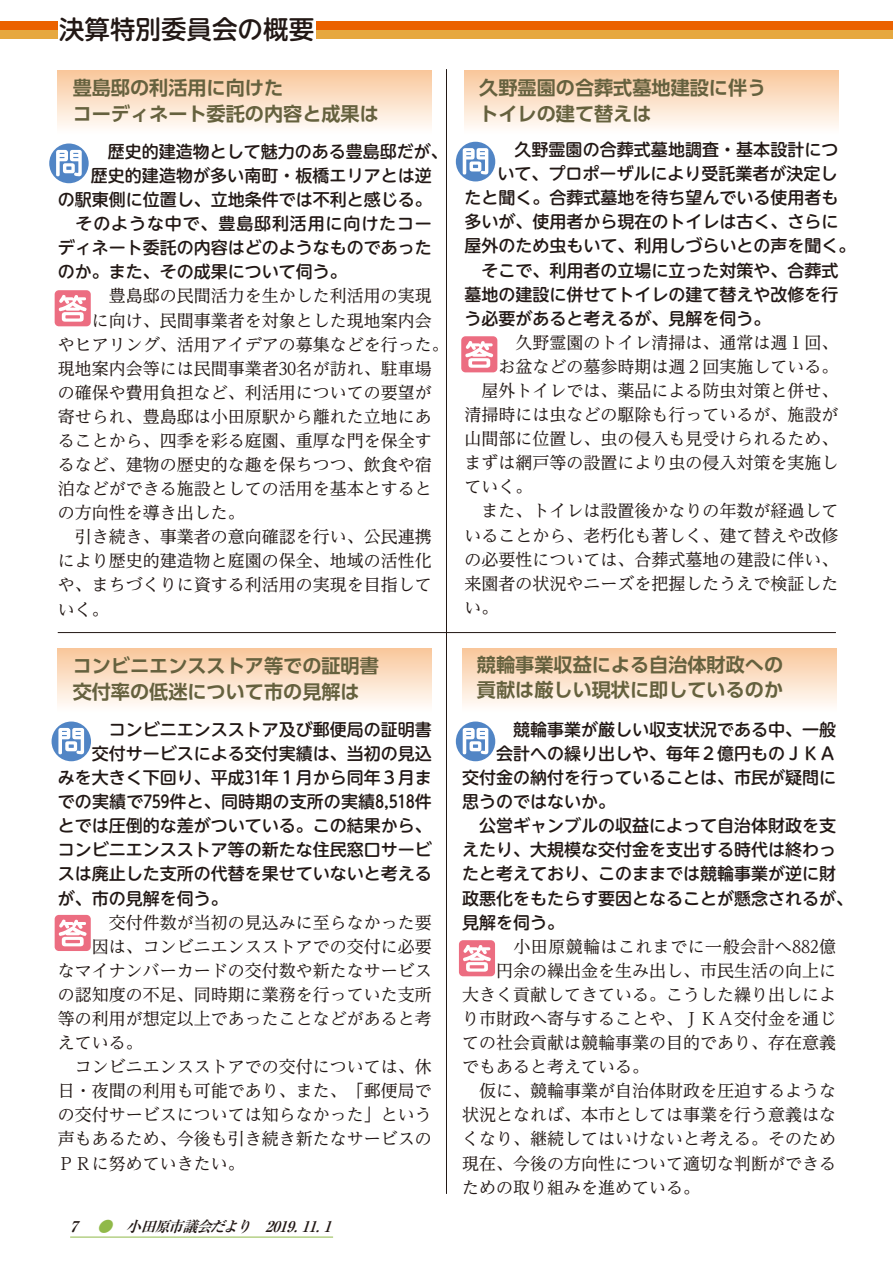
<style>
.page{position:relative;width:893px;height:1263px;background:#fff}
.page>*{position:absolute;margin:0;border:0;box-sizing:border-box;transform-origin:0 0}
.t1{font:500 25.5px "UD Shin M Go Pro";color:#221815}
.t2{font:700 19.2px/25.5px "UD Shin Go Pro De";color:#65613e}
.t3{font:16.95px "UD Reimin Pro";color:#221815}
.t4{font:500 16.95px "UD Shin M Go Pro";color:#221815}
.t5{font:500 16.95px "UD Shin M Go Pro";letter-spacing:.05em;color:#221815}
.t6{font:16.95px "UD Reimin Pro";letter-spacing:.025em;color:#221815}
.t7{font:italic 700 14.85px "Ryumin Pro";color:#221815}
.t8{font:italic 700 14.85px "Ryumin Pro";color:#90b949}
.s1{color:#221815}
</style>
<div class="page">
<div style="left:0;top:21px;width:893px;height:9px;background:#eb6100"></div>
<div style="left:0;top:30px;width:893px;height:8px;background:#e6a83f"></div>
<hr style="left:70px;top:1237px;width:263px;height:1px;background:#90b949">
<div style="left:52px;top:721px;width:39px;height:40px;background:#5185c5;border-radius:50%"></div>
<svg style="left:58px;top:728px;width:26px;height:26px"></svg>
<div style="left:58px;top:648px;width:374px;height:65px;background:linear-gradient(to bottom,#f9c79a,#fff)"></div>
<div style="left:55px;top:915px;width:36px;height:36px;background:#ec6d81;border-radius:4px"></div>
<svg style="left:59px;top:919px;width:28px;height:27px"></svg>
<hr style="left:58px;top:632px;width:778px;height:1px;background:#221815">
<div style="left:58px;top:17px;width:257px;height:26px;background:#fff"></div>
<hr style="left:446px;top:69px;width:1px;height:1125px;background:#221815">
<div style="left:58px;top:70px;width:374px;height:65px;background:linear-gradient(to bottom,#f9c79a,#fff)"></div>
<div style="left:49px;top:144px;width:40px;height:39px;background:#5185c5;border-radius:50%"></div>
<svg style="left:56px;top:150px;width:26px;height:26px"></svg>
<svg style="left:54px;top:290px;width:37px;height:37px"></svg>
<div style="left:55px;top:290px;width:36px;height:36px;background:#ec6d81;border-radius:4px"></div>
<svg style="left:59px;top:295px;width:28px;height:27px"></svg>
<svg style="left:456px;top:721px;width:39px;height:40px"></svg>
<svg style="left:463px;top:728px;width:25px;height:26px"></svg>
<div style="left:462px;top:648px;width:374px;height:65px;background:linear-gradient(to bottom,#f9c79a,#fff)"></div>
<svg style="left:458px;top:945px;width:37px;height:32px"></svg>
<div style="left:459px;top:940px;width:36px;height:36px;background:#ec6d81;border-radius:4px"></div>
<svg style="left:463px;top:945px;width:28px;height:27px"></svg>
<div style="left:464px;top:70px;width:374px;height:65px;background:linear-gradient(to bottom,#f9c79a,#fff)"></div>
<div style="left:456px;top:142px;width:39px;height:39px;background:#5185c5;border-radius:50%"></div>
<svg style="left:463px;top:148px;width:25px;height:26px"></svg>
<svg style="left:461px;top:336px;width:37px;height:37px"></svg>
<div style="left:461px;top:336px;width:36px;height:36px;background:#ec6d81;border-radius:4px"></div>
<svg style="left:465px;top:341px;width:28px;height:27px"></svg>
<h1 class="t1" style="left:59px;top:9px;width:257px">決算特別委員会の概要</h1>
<p class="t2" style="left:73px;top:75px;width:308px">豊島邸の利活用に向けた<br>コーディネート委託の内容と成果は</p>
<p class="t4" style="left:91px;top:138px;width:359px">　歴史的建造物として魅力のある豊島邸だが、</p>
<p class="t4" style="left:91px;top:162px;width:343px">歴史的建造物が多い南町・板橋エリアとは逆</p>
<p class="t4" style="left:58px;top:186px;width:376px">の駅東側に位置し、立地条件では不利と感じる。</p>
<p class="t5" style="left:58px;top:210px;width:376px">　そのような中で、豊島邸利活用に向けたコー</p>
<p class="t4" style="left:58px;top:234px;width:376px">ディネート委託の内容はどのようなものであった</p>
<p class="t4" style="left:58px;top:258px;width:291px">のか。また、その成果について伺う。</p>
<p class="t3" style="left:92px;top:282px;width:342px">　豊島邸の民間活力を生かした利活用の実現</p>
<p class="t3" style="left:92px;top:306px;width:342px">に向け、民間事業者を対象とした現地案内会</p>
<p class="t3" style="left:58px;top:330px;width:393px">やヒアリング、活用アイデアの募集などを行った。</p>
<p class="t3" style="left:58px;top:354px;width:376px">現地案内会等には民間事業者30名が訪れ、駐車場</p>
<p class="t3" style="left:58px;top:379px;width:376px">の確保や費用負担など、利活用についての要望が</p>
<p class="t3" style="left:58px;top:403px;width:376px">寄せられ、豊島邸は小田原駅から離れた立地にあ</p>
<p class="t3" style="left:58px;top:427px;width:376px">ることから、四季を彩る庭園、重厚な門を保全す</p>
<p class="t3" style="left:58px;top:451px;width:376px">るなど、建物の歴史的な趣を保ちつつ、飲食や宿</p>
<p class="t3" style="left:58px;top:475px;width:376px">泊などができる施設としての活用を基本とすると</p>
<p class="t3" style="left:58px;top:499px;width:189px">の方向性を導き出した。</p>
<p class="t3" style="left:58px;top:523px;width:376px">　引き続き、事業者の意向確認を行い、公民連携</p>
<p class="t3" style="left:58px;top:547px;width:376px">により歴史的建造物と庭園の保全、地域の活性化</p>
<p class="t3" style="left:58px;top:571px;width:376px">や、まちづくりに資する利活用の実現を目指して</p>
<p class="t3" style="left:58px;top:595px;width:53px">いく。</p>
<p class="t2" style="left:73px;top:653px;width:308px">コンビニエンスストア等での証明書交付率の低迷について市の見解は</p>
<p class="t4" style="left:92px;top:716px;width:342px">　コンビニエンスストア及び郵便局の証明書</p>
<p class="t4" style="left:92px;top:740px;width:342px">交付サービスによる交付実績は、当初の見込</p>
<p class="t4" style="left:58px;top:764px;width:376px">みを大きく下回り、平成31年１月から同年３月ま</p>
<p class="t4" style="left:58px;top:788px;width:376px">での実績で759件と、同時期の支所の実績8,518件</p>
<p class="t4" style="left:58px;top:812px;width:376px">とでは圧倒的な差がついている。この結果から、</p>
<p class="t4" style="left:58px;top:836px;width:376px">コンビニエンスストア等の新たな住民窓口サービ</p>
<p class="t4" style="left:58px;top:860px;width:376px">スは廃止した支所の代替を果せていないと考える</p>
<p class="t4" style="left:58px;top:884px;width:172px">が、市の見解を伺う。</p>
<p class="t3" style="left:92px;top:908px;width:342px">　交付件数が当初の見込みに至らなかった要</p>
<p class="t3" style="left:92px;top:932px;width:342px">因は、コンビニエンスストアでの交付に必要</p>
<p class="t3" style="left:58px;top:956px;width:376px">なマイナンバーカードの交付数や新たなサービス</p>
<p class="t3" style="left:58px;top:981px;width:376px">の認知度の不足、同時期に業務を行っていた支所</p>
<p class="t3" style="left:58px;top:1005px;width:376px">等の利用が想定以上であったことなどがあると考</p>
<p class="t3" style="left:58px;top:1029px;width:87px">えている。</p>
<p class="t3" style="left:58px;top:1053px;width:376px">　コンビニエンスストアでの交付については、休</p>
<p class="t3" style="left:58px;top:1077px;width:376px">日・夜間の利用も可能であり、また、「郵便局で</p>
<p class="t3" style="left:58px;top:1101px;width:376px">の交付サービスについては知らなかった」という</p>
<p class="t3" style="left:58px;top:1125px;width:376px">声もあるため、今後も引き続き新たなサービスの</p>
<p class="t3" style="left:58px;top:1149px;width:189px">ＰＲに努めていきたい。</p>
<p class="t7" style="left:70px;top:1215px;width:15px">7</p>
<p class="t7" style="left:126px;top:1215px;width:134px">小田原市議会だより</p>
<p class="t8" style="left:97px;top:1215px;width:38px">●<span class="s1">　</span></p>
<p class="t7" style="left:265px;top:1215px;width:41px">2019.</p>
<p class="t7" style="left:301px;top:1215px;width:27px">11.</p>
<p class="t7" style="left:324px;top:1215px;width:16px">1</p>
<p class="t2" style="left:479px;top:75px;width:289px">久野霊園の合葬式墓地建設に伴うトイレの建て替えは</p>
<p class="t4" style="left:497px;top:136px;width:343px">　久野霊園の合葬式墓地調査・基本設計につ</p>
<p class="t4" style="left:497px;top:160px;width:342px">いて、プロポーザルにより受託業者が決定し</p>
<p class="t4" style="left:464px;top:184px;width:376px">たと聞く。合葬式墓地を待ち望んでいる使用者も</p>
<p class="t4" style="left:464px;top:208px;width:376px">多いが、使用者から現在のトイレは古く、さらに</p>
<p class="t4" style="left:464px;top:232px;width:393px">屋外のため虫もいて、利用しづらいとの声を聞く。</p>
<p class="t4" style="left:464px;top:256px;width:376px">　そこで、利用者の立場に立った対策や、合葬式</p>
<p class="t4" style="left:464px;top:280px;width:376px">墓地の建設に併せてトイレの建て替えや改修を行</p>
<p class="t4" style="left:464px;top:304px;width:308px">う必要があると考えるが、見解を伺う。</p>
<p class="t3" style="left:498px;top:329px;width:342px">　久野霊園のトイレ清掃は、通常は週１回、</p>
<p class="t3" style="left:498px;top:353px;width:342px">お盆などの墓参時期は週２回実施している。</p>
<p class="t3" style="left:464px;top:377px;width:376px">　屋外トイレでは、薬品による防虫対策と併せ、</p>
<p class="t3" style="left:464px;top:401px;width:376px">清掃時には虫などの駆除も行っているが、施設が</p>
<p class="t3" style="left:464px;top:425px;width:376px">山間部に位置し、虫の侵入も見受けられるため、</p>
<p class="t3" style="left:464px;top:449px;width:376px">まずは網戸等の設置により虫の侵入対策を実施し</p>
<p class="t3" style="left:464px;top:473px;width:70px">ていく。</p>
<p class="t3" style="left:464px;top:497px;width:376px">　また、トイレは設置後かなりの年数が経過して</p>
<p class="t3" style="left:464px;top:521px;width:376px">いることから、老朽化も著しく、建て替えや改修</p>
<p class="t3" style="left:464px;top:545px;width:376px">の必要性については、合葬式墓地の建設に伴い、</p>
<p class="t3" style="left:464px;top:569px;width:376px">来園者の状況やニーズを把握したうえで検証した</p>
<p class="t3" style="left:464px;top:594px;width:36px">い。</p>
<p class="t2" style="left:477px;top:651px;width:308px">競輪事業収益による自治体財政への貢献は厳しい現状に即しているのか</p>
<p class="t4" style="left:496px;top:716px;width:342px">　競輪事業が厳しい収支状況である中、一般</p>
<p class="t4" style="left:496px;top:740px;width:342px">会計への繰り出しや、毎年２億円ものＪＫＡ</p>
<p class="t4" style="left:462px;top:764px;width:376px">交付金の納付を行っていることは、市民が疑問に</p>
<p class="t4" style="left:462px;top:788px;width:155px">思うのではないか。</p>
<p class="t4" style="left:462px;top:812px;width:376px">　公営ギャンブルの収益によって自治体財政を支</p>
<p class="t4" style="left:462px;top:836px;width:376px">えたり、大規模な交付金を支出する時代は終わっ</p>
<p class="t4" style="left:462px;top:860px;width:376px">たと考えており、このままでは競輪事業が逆に財</p>
<p class="t4" style="left:462px;top:884px;width:393px">政悪化をもたらす要因となることが懸念されるが、</p>
<p class="t4" style="left:462px;top:908px;width:104px">見解を伺う。</p>
<p class="t6" style="left:496px;top:932px;width:342px">　小田原競輪はこれまでに一般会計へ882億</p>
<p class="t3" style="left:496px;top:956px;width:342px">円余の繰出金を生み出し、市民生活の向上に</p>
<p class="t3" style="left:462px;top:981px;width:376px">大きく貢献してきている。こうした繰り出しによ</p>
<p class="t3" style="left:462px;top:1005px;width:376px">り市財政へ寄与することや、ＪＫＡ交付金を通じ</p>
<p class="t3" style="left:462px;top:1029px;width:376px">ての社会貢献は競輪事業の目的であり、存在意義</p>
<p class="t3" style="left:462px;top:1053px;width:189px">でもあると考えている。</p>
<p class="t3" style="left:462px;top:1077px;width:376px">　仮に、競輪事業が自治体財政を圧迫するような</p>
<p class="t3" style="left:462px;top:1101px;width:376px">状況となれば、本市としては事業を行う意義はな</p>
<p class="t3" style="left:462px;top:1125px;width:376px">くなり、継続してはいけないと考える。そのため</p>
<p class="t3" style="left:462px;top:1149px;width:376px">現在、今後の方向性について適切な判断ができる</p>
<p class="t3" style="left:462px;top:1173px;width:240px">ための取り組みを進めている。</p>
</div>
